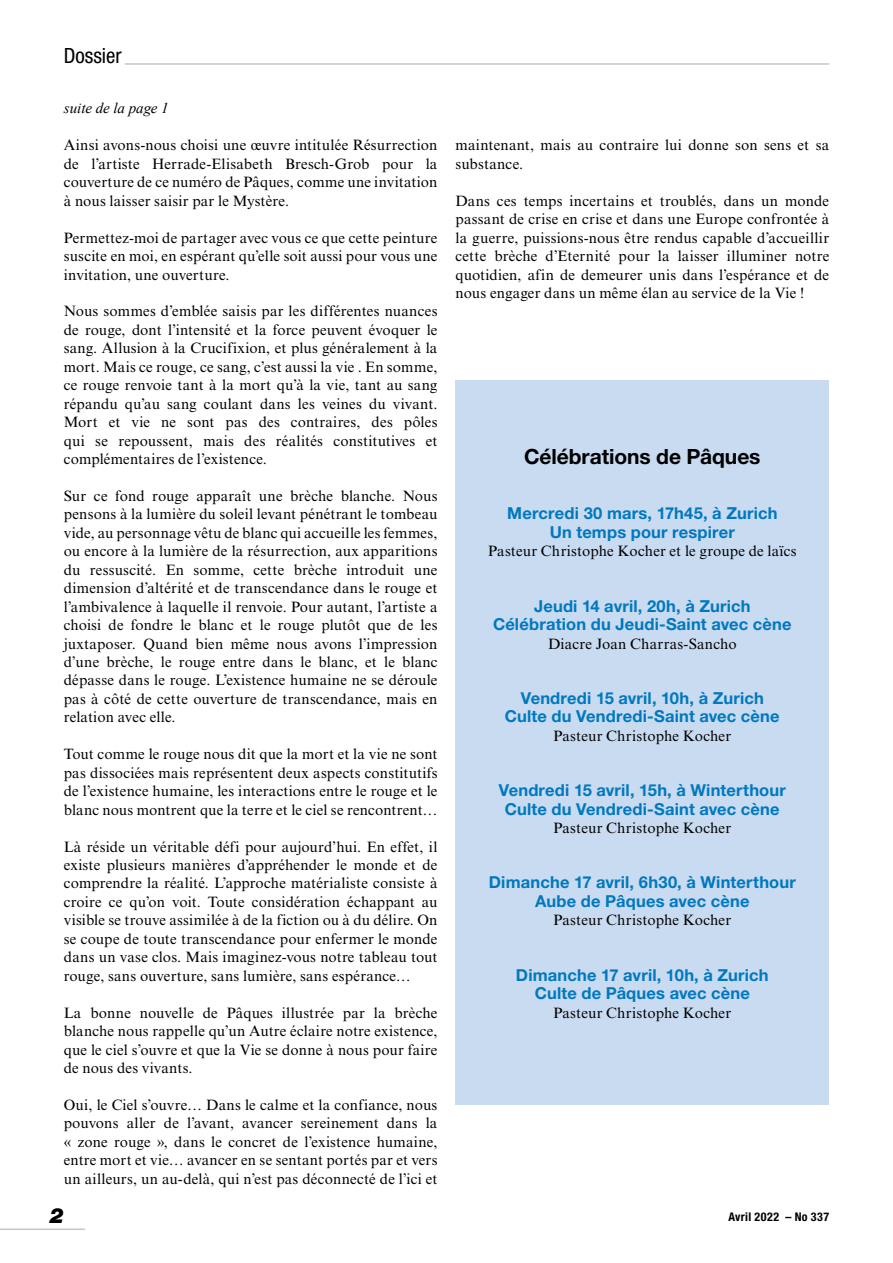
<style>
.page{position:relative;width:893px;height:1263px;background:#fff}
.page>*{position:absolute;margin:0;border:0;box-sizing:border-box;transform-origin:0 0}
.t1{font:700 21px "Helvetica Neue LT Pro";letter-spacing:-.005em;color:#000}
.t2{font:condensed 21px "Helvetica Neue LT Pro";color:#000}
.t3{font:italic 900 21px "Helvetica Neue LT Pro";color:#000}
.t4{font:700 16.5px/18.5px "Helvetica Neue LT Pro";letter-spacing:.01em;color:#0078bf;text-align:center}
.t5{font:15px/18.5px "Times NRMT Pro";letter-spacing:.01em;color:#000;text-align:justify}
.t6{font:italic 15px "Times New Roman";letter-spacing:-.005em;color:#000}
.t7{font:700 condensed 12px "Helvetica Neue LT Pro";letter-spacing:.035em;color:#000}
</style>
<div class="page">
<hr style="left:0;top:1228px;width:85px;height:2px;background:#c6c6c6">
<hr style="left:125px;top:63px;width:704px;height:2px;background:#c6c6c6">
<div style="left:455px;top:380px;width:374px;height:724px;background:#c8dbf1"></div>
<h1 class="t2" style="left:64px;top:43px;width:59px">Dossier</h1>
<p class="t6" style="left:64px;top:98px;width:106px">suite de la page 1</p>
<p class="t5" style="left:64px;top:137px;width:375px">Ainsi avons-nous choisi une œuvre intitulée Résurrection de l’artiste Herrade-Elisabeth Bresch-Grob pour la couverture de ce numéro de Pâques, comme une invitation à nous laisser saisir par le Mystère.</p>
<p class="t5" style="left:64px;top:229px;width:375px">Permettez-moi de partager avec vous ce que cette peinture suscite en moi, en espérant qu’elle soit aussi pour vous une invitation, une ouverture.</p>
<p class="t5" style="left:64px;top:303px;width:375px">Nous sommes d’emblée saisis par les différentes nuances de rouge, dont l’intensité et la force peuvent évoquer le sang. Allusion à la Crucifixion, et plus généralement à la mort. Mais ce rouge, ce sang, c’est aussi la vie . En somme, ce rouge renvoie tant à la mort qu’à la vie, tant au sang répandu qu’au sang coulant dans les veines du vivant.<br>Mort et vie ne sont pas des contraires, des pôles qui se repoussent, mais des réalités constitutives et complémentaires de l’existence.</p>
<p class="t5" style="left:64px;top:487px;width:375px">Sur ce fond rouge apparaît une brèche blanche. Nous pensons à la lumière du soleil levant pénétrant le tombeau vide, au personnage vêtu de blanc qui accueille les femmes, ou encore à la lumière de la résurrection, aux apparitions du ressuscité. En somme, cette brèche introduit une dimension d’altérité et de transcendance dans le rouge et l’ambivalence à laquelle il renvoie. Pour autant, l’artiste a choisi de fondre le blanc et le rouge plutôt que de les juxtaposer. Quand bien même nous avons l’impression d’une brèche, le rouge entre dans le blanc, et le blanc dépasse dans le rouge. L’existence humaine ne se déroule pas à côté de cette ouverture de transcendance, mais en relation avec elle.</p>
<p class="t5" style="left:64px;top:746px;width:375px">Tout comme le rouge nous dit que la mort et la vie ne sont pas dissociées mais représentent deux aspects constitutifs de l’existence humaine, les interactions entre le rouge et le blanc nous montrent que la terre et le ciel se rencontrent…</p>
<p class="t5" style="left:64px;top:838px;width:375px">Là réside un véritable défi pour aujourd’hui. En effet, il existe plusieurs manières d’appréhender le monde et de comprendre la réalité. L’approche matérialiste consiste à croire ce qu’on voit. Toute considération échappant au visible se trouve assimilée à de la fiction ou à du délire. On se coupe de toute transcendance pour enfermer le monde dans un vase clos. Mais imaginez-vous notre tableau tout rouge, sans ouverture, sans lumière, sans espérance…</p>
<p class="t5" style="left:64px;top:1004px;width:375px">La bonne nouvelle de Pâques illustrée par la brèche blanche nous rappelle qu’un Autre éclaire notre existence, que le ciel s’ouvre et que la Vie se donne à nous pour faire de nous des vivants.</p>
<p class="t5" style="left:64px;top:1096px;width:375px">Oui, le Ciel s’ouvre… Dans le calme et la confiance, nous pouvons aller de l’avant, avancer sereinement dans la « zone rouge », dans le concret de l’existence humaine, entre mort et vie… avancer en se sentant portés par et vers un ailleurs, un au-delà, qui n’est pas déconnecté de l’ici et</p>
<h1 class="t3" style="left:50px;top:1202px;width:16px">2</h1>
<p class="t5" style="left:455px;top:137px;width:375px">maintenant, mais au contraire lui donne son sens et sa substance.</p>
<p class="t5" style="left:455px;top:192px;width:375px">Dans ces temps incertains et troublés, dans un monde passant de crise en crise et dans une Europe confrontée à la guerre, puissions-nous être rendus capable d’accueillir cette brèche d’Eternité pour la laisser illuminer notre quotidien, afin de demeurer unis dans l’espérance et de nous engager dans un même élan au service de la Vie !</p>
<h1 class="t1" style="left:524px;top:443px;width:238px">Célébrations de Pâques</h1>
<p class="t4" style="left:507px;top:504px;width:272px">Mercredi 30 mars, 17h45, à Zurich<br>Un temps pour respirer</p>
<p class="t5" style="left:488px;top:543px;width:310px">Pasteur Christophe Kocher et le groupe de laïcs</p>
<p class="t4" style="left:493px;top:596px;width:300px">Jeudi 14 avril, 20h, à Zurich<br>Célébration du Jeudi-Saint avec cène</p>
<p class="t5" style="left:548px;top:635px;width:190px">Diacre Joan Charras-Sancho</p>
<p class="t4" style="left:505px;top:688px;width:276px">Vendredi 15 avril, 10h, à Zurich<br>Culte du Vendredi-Saint avec cène</p>
<p class="t5" style="left:553px;top:727px;width:179px">Pasteur Christophe Kocher</p>
<p class="t4" style="left:499px;top:780px;width:289px">Vendredi 15 avril, 15h, à Winterthour<br>Culte du Vendredi-Saint avec cène</p>
<p class="t5" style="left:553px;top:820px;width:179px">Pasteur Christophe Kocher</p>
<p class="t4" style="left:489px;top:873px;width:308px">Dimanche 17 avril, 6h30, à Winterthour<br>Aube de Pâques avec cène</p>
<p class="t5" style="left:553px;top:912px;width:179px">Pasteur Christophe Kocher</p>
<p class="t4" style="left:516px;top:965px;width:254px">Dimanche 17 avril, 10h, à Zurich<br>Culte de Pâques avec cène</p>
<p class="t5" style="left:553px;top:1004px;width:179px">Pasteur Christophe Kocher</p>
<p class="t7" style="left:728px;top:1209px;width:102px">Avril 2022 – No 337</p>
</div>
